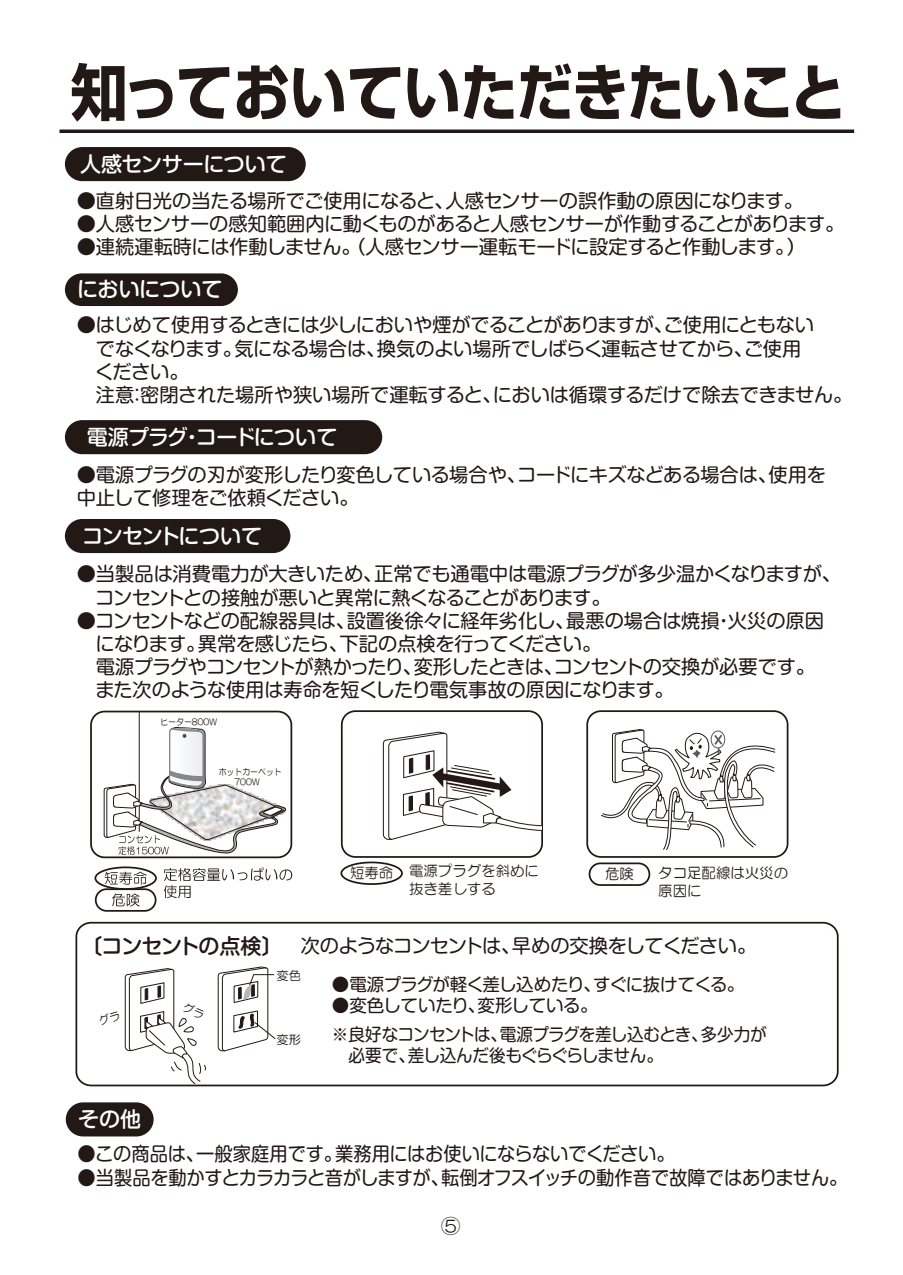
<style>
.page{position:relative;width:903px;height:1275px;background:#fff}
.page>*{position:absolute;margin:0;border:0;box-sizing:border-box;transform-origin:0 0}
.t1{font:700 61.25px "Shin Go Pro";letter-spacing:-.02em;color:#221815;scale:.93 1}
.t2{font:500 21px "Shin M Go Pro";letter-spacing:-.03em;color:#fff}
.t3{font:500 21px "Shin M Go Pro";letter-spacing:-.05em;color:#fff}
.t4{font:19.25px/23.1px "Shin M Go Pro";letter-spacing:-.02em;color:#221815}
.t5{font:19.25px "Shin M Go Pro";letter-spacing:-.02em;color:#221815;scale:.95 1}
.t6{font:19.25px "Shin M Go Pro";color:#221815}
.t7{font:19.25px "Shin M Go Pro";letter-spacing:-.045em;color:#221815}
.t8{font:19.25px "Shin M Go Pro";letter-spacing:-.04em;color:#221815}
.t9{font:19.25px "HG Maru Gothic MPRO";color:#221815}
.t10{font:17.5px/28.5px "Shin M Go Pro";letter-spacing:-.035em;color:#221815}
.t11{font:17.5px "Shin M Go Pro";letter-spacing:-.035em;color:#221815;scale:.95 1}
.t12{font:14.35px/17.3px "HG Maru Gothic MPRO";color:#221815}
.t13{font:12.25px "HG Maru Gothic MPRO";color:#221815}
.t14{font:8.75px/10.5px "HG Maru Gothic MPRO";color:#221815;scale:.9 1}
.s1{font-weight:500;font-size:21px}
</style>
<div class="page">
<hr style="left:60px;top:130px;width:794px;height:3px;background:#221815">
<svg style="left:65px;top:273px;width:173px;height:33px;background:#2d2421"></svg>
<div style="left:65px;top:519px;width:225px;height:34px;background:#221815;border-radius:17px"></div>
<div style="left:65px;top:420px;width:317px;height:34px;background:#221815;border-radius:17px"></div>
<div style="left:66px;top:1102px;width:88px;height:34px;background:#221815;border-radius:17px"></div>
<div style="left:65px;top:147px;width:241px;height:34px;background:#221815;border-radius:17px"></div>
<div style="left:341px;top:710px;width:202px;height:148px;border:2px solid #221815;border-radius:14px"></div>
<svg style="left:382px;top:731px;width:161px;height:109px"></svg>
<div style="left:340px;top:861px;width:63px;height:24px;border:2px solid #221815;border-radius:50%"></div>
<div style="left:589px;top:862px;width:61px;height:24px;border:2px solid #221815;border-radius:11px"></div>
<div style="left:586px;top:710px;width:202px;height:148px;border:2px solid #221815;border-radius:14px"></div>
<svg style="left:600px;top:729px;width:176px;height:157px"></svg>
<div style="left:75px;top:922px;width:763px;height:164px;border:2px solid #221815;border-radius:14px"></div>
<svg style="left:217px;top:966px;width:59px;height:86px"></svg>
<div style="left:95px;top:888px;width:61px;height:24px;border:2px solid #221815;border-radius:11px"></div>
<svg style="left:112px;top:903px;width:28px;height:3px"></svg>
<hr style="left:139px;top:711px;width:1px;height:121px;background:#221815">
<img style="left:90px;top:721px;width:257px;height:182px">
<svg style="left:103px;top:727px;width:184px;height:130px"></svg>
<svg style="left:98px;top:968px;width:108px;height:141px"></svg>
<h1 class="t1" style="left:70px;top:44px;width:836px">知っておいていただきたいこと</h1>
<p class="t2" style="left:80px;top:147px;width:208px">人感センサーについて</p>
<p class="t4" style="left:77px;top:187px;width:728px">●直射日光の当たる場所でご使用になると、人感センサーの誤作動の原因になります。</p>
<p class="t4" style="left:77px;top:210px;width:769px">●人感センサーの感知範囲内に動くものがあると人感センサーが作動することがあります。</p>
<p class="t4" style="left:77px;top:233px;width:743px">●連続運転時には作動しません。（人感センサー運転モードに設定すると作動します。）　</p>
<p class="t2" style="left:77px;top:272px;width:147px">においについて</p>
<p class="t4" style="left:77px;top:311px;width:789px">●はじめて使用するときには少しにおいや煙がでることがありますが、ご使用にともない<br>　でなくなります。気になる場合は、換気のよい場所でしばらく運転させてから、ご使用<br>　ください。<br>　注意：密閉された場所や狭い場所で運転すると、においは循環するだけで除去できません。　</p>
<p class="t2" style="left:87px;top:420px;width:252px">電源プラグ・コードについて</p>
<p class="t4" style="left:77px;top:461px;width:751px">●電源プラグの刃が変形したり変色している場合や、コードにキズなどある場合は、使用を中止して修理をご依頼ください。</p>
<p class="t3" style="left:82px;top:519px;width:181px">コンセントについて</p>
<p class="t4" style="left:77px;top:560px;width:766px">●当製品は消費電力が大きいため、正常でも通電中は電源プラグが多少温かくなりますが、　コンセントとの接触が悪いと異常に熱くなることがあります。</p>
<p class="t6" style="left:77px;top:605px;width:749px">●コンセントなどの配線器具は、設置後徐々に経年劣化し、最悪の場合は焼損・火災の原因</p>
<p class="t4" style="left:95px;top:630px;width:507px">になります。異常を感じたら、下記の点検を行ってください。</p>
<p class="t7" style="left:77px;top:651px;width:740px">　電源プラグやコンセントが熱かったり、変形したときは、コンセントの交換が必要です。</p>
<p class="t4" style="left:77px;top:676px;width:599px">　また次のような使用は寿命を短くしたり電気事故の原因になります。</p>
<p class="t14" style="left:160px;top:716px;width:64px">ヒーター800W</p>
<p class="t14" style="left:234px;top:766px;width:54px;text-indent:-16px">ホットカーペット<br>700W</p>
<p class="t12" style="left:409px;top:862px;width:131px;text-indent:-59px">短寿命 電源プラグを斜めに抜き差しする</p>
<p class="t12" style="left:605px;top:865px;width:30px">危険</p>
<p class="t12" style="left:658px;top:864px;width:131px">タコ足配線は火災の原因に</p>
<p class="t8" style="left:81px;top:930px;width:676px"><span class="s1">〔コンセントの点検〕</span> 次のようなコンセントは、早めの交換をしてください。</p>
<p class="t10" style="left:332px;top:968px;width:414px">●電源プラグが軽く差し込めたり、すぐに抜けてくる。</p>
<p class="t10" style="left:332px;top:989px;width:436px">●変色していたり、変形している。<br>※良好なコンセントは、電源プラグを差し込むとき、多少力が</p>
<p class="t11" style="left:332px;top:1041px;width:350px">　必要で、差し込んだ後もぐらぐらしません。</p>
<p class="t13" style="left:276px;top:969px;width:26px">変色</p>
<p class="t13" style="left:276px;top:1033px;width:26px">変形</p>
<p class="t2" style="left:78px;top:1102px;width:65px">その他</p>
<p class="t5" style="left:78px;top:1139px;width:630px">●この商品は、一般家庭用です。業務用にはお使いにならないでください。</p>
<p class="t5" style="left:78px;top:1162px;width:812px">●当製品を動かすとカラカラと音がしますが、転倒オフスイッチの動作音で故障ではありません。</p>
<p class="t9" style="left:441px;top:1216px;width:21px">⑤</p>
</div>
